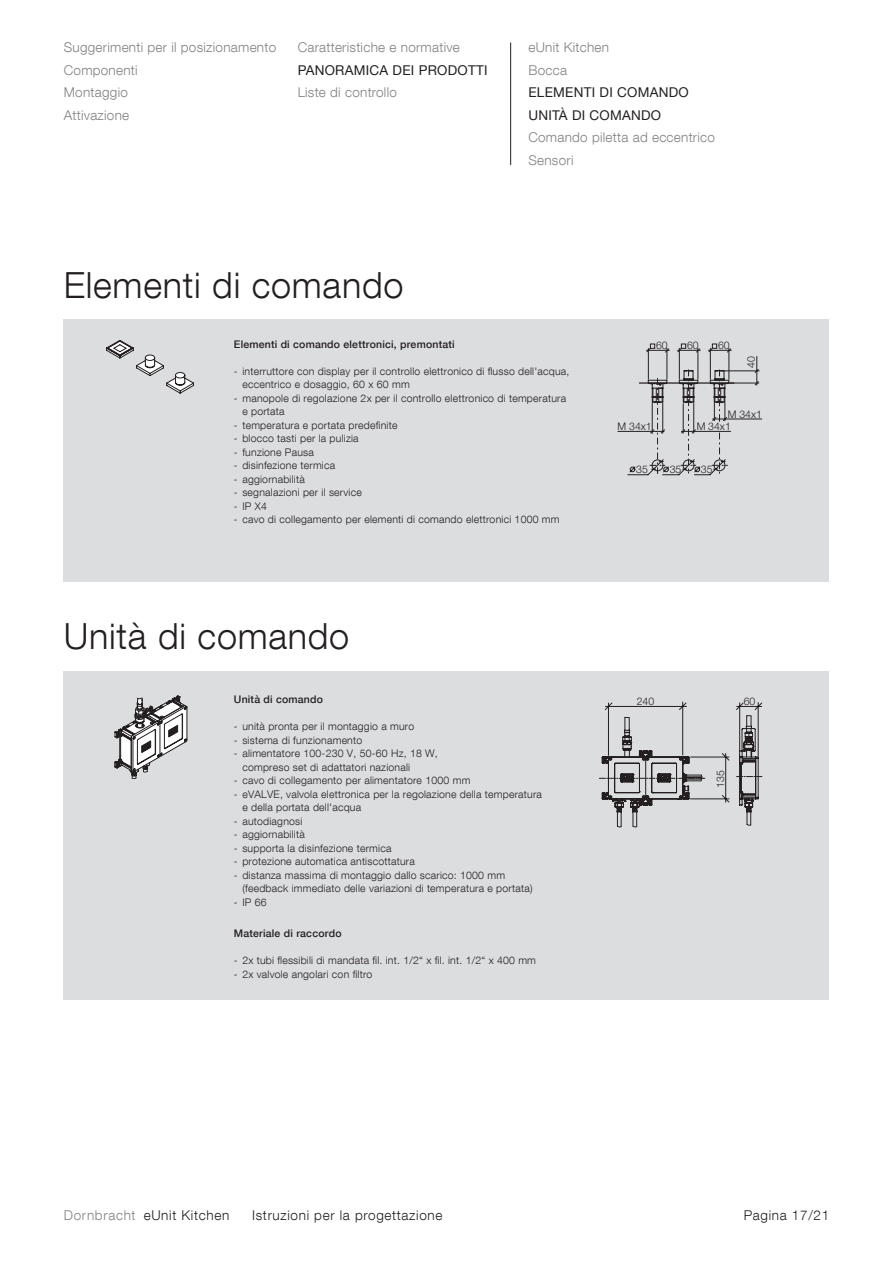
<style>
.page{position:relative;width:893px;height:1263px;background:#fff}
.page>*{position:absolute;margin:0;border:0;box-sizing:border-box;transform-origin:0 0}
.t1{font:300 36px "Helvetica Neue LT Com";letter-spacing:.02em;color:#231f20}
.t2{font:300 13.5px/22.5px "Helvetica Neue LT Com";letter-spacing:.02em;color:#808285}
.t3{font:300 13.5px "Helvetica Neue LT Com";letter-spacing:.05em;color:#231f20}
.t4{font:13.5px "Helvetica Neue LT Com";letter-spacing:.02em;color:#231f20}
.t5{font:13.5px "Helvetica Neue LT Pro";letter-spacing:.02em;color:#231f20}
.t6{font:300 10.5px/13.5px "Helvetica Neue LT Com";letter-spacing:.02em;color:#231f20}
.t7{font:500 10.5px "Helvetica Neue LT Com";letter-spacing:.02em;color:#231f20}
.t8{font:300 10.5px "Helvetica Neue LT";color:#231f20}
.s1{color:#808285}
</style>
<div class="page">
<div style="left:64px;top:319px;width:765px;height:263px;background:#dcdddf"></div>
<div style="left:64px;top:671px;width:765px;height:328px;background:#dcdddf"></div>
<svg style="left:106px;top:340px;width:88px;height:53px"></svg>
<hr style="left:618px;top:431px;width:46px;height:1px;background:#231f20">
<hr style="left:712px;top:419px;width:50px;height:1px;background:#231f20">
<svg style="left:628px;top:344px;width:131px;height:131px"></svg>
<hr style="left:639px;top:382px;width:95px;height:2px;background:#231f20">
<svg style="left:115px;top:696px;width:73px;height:83px"></svg>
<svg style="left:599px;top:702px;width:163px;height:125px"></svg>
<hr style="left:510px;top:43px;width:1px;height:122px;background:#231f20">
<p class="t2" style="left:64px;top:36px;width:214px">Suggerimenti per il posizionamento<br>Componenti<br>Montaggio<br>Attivazione</p>
<p class="t2" style="left:298px;top:36px;width:164px">Caratteristiche e normative</p>
<p class="t4" style="left:298px;top:62px;width:191px">PANORAMICA DEI PRODOTTI</p>
<p class="t2" style="left:298px;top:81px;width:101px">Liste di controllo</p>
<p class="t2" style="left:528px;top:36px;width:82px">eUnit Kitchen<br>Bocca</p>
<p class="t4" style="left:528px;top:84px;width:162px">ELEMENTI DI COMANDO</p>
<p class="t5" style="left:528px;top:107px;width:134px">UNITÀ DI COMANDO</p>
<p class="t2" style="left:528px;top:126px;width:188px">Comando piletta ad eccentrico<br>Sensori</p>
<h1 class="t1" style="left:64px;top:263px;width:341px">Elementi di comando</h1>
<p class="t7" style="left:234px;top:338px;width:222px">Elementi di comando elettronici, premontati</p>
<p class="t6" style="left:242px;top:364px;width:329px;text-indent:-9px">- interruttore con display per il controllo elettronico di flusso dell'acqua, eccentrico e dosaggio, 60 x 60 mm</p>
<p class="t6" style="left:242px;top:391px;width:325px;text-indent:-9px">- manopole di regolazione 2x per il controllo elettronico di temperatura e portata</p>
<p class="t6" style="left:234px;top:418px;width:165px">- temperatura e portata predefinite</p>
<p class="t6" style="left:234px;top:431px;width:126px">- blocco tasti per la pulizia</p>
<p class="t6" style="left:234px;top:445px;width:82px">- funzione Pausa</p>
<p class="t6" style="left:234px;top:458px;width:103px">- disinfezione termica</p>
<p class="t6" style="left:234px;top:472px;width:72px">- aggiornabilità</p>
<p class="t6" style="left:234px;top:485px;width:129px">- segnalazioni per il service</p>
<p class="t6" style="left:234px;top:499px;width:35px">- IP X4</p>
<p class="t6" style="left:234px;top:512px;width:327px">- cavo di collegamento per elementi di comando elettronici 1000 mm</p>
<h1 class="t1" style="left:64px;top:614px;width:287px">Unità di comando</h1>
<p class="t7" style="left:234px;top:693px;width:91px">Unità di comando</p>
<p class="t6" style="left:234px;top:719px;width:182px">- unità pronta per il montaggio a muro</p>
<p class="t6" style="left:234px;top:733px;width:130px">- sistema di funzionamento</p>
<p class="t6" style="left:242px;top:746px;width:197px;text-indent:-9px">- alimentatore 100-230 V, 50-60 Hz, 18 W, compreso set di adattatori nazionali</p>
<p class="t6" style="left:234px;top:773px;width:238px">- cavo di collegamento per alimentatore 1000 mm</p>
<p class="t6" style="left:242px;top:787px;width:301px;text-indent:-9px">- eVALVE, valvola elettronica per la regolazione della temperatura e della portata dell'acqua</p>
<p class="t6" style="left:234px;top:814px;width:70px">- autodiagnosi</p>
<p class="t6" style="left:234px;top:827px;width:72px">- aggiornabilità</p>
<p class="t6" style="left:234px;top:841px;width:159px">- supporta la disinfezione termica</p>
<p class="t6" style="left:234px;top:854px;width:182px">- protezione automatica antiscottatura</p>
<p class="t6" style="left:242px;top:868px;width:292px;text-indent:-9px">- distanza massima di montaggio dallo scarico: 1000 mm (feedback immediato delle variazioni di temperatura e portata)</p>
<p class="t6" style="left:234px;top:895px;width:34px">- IP 66</p>
<p class="t7" style="left:234px;top:927px;width:109px">Materiale di raccordo</p>
<p class="t6" style="left:234px;top:953px;width:304px">- 2x tubi flessibili di mandata fil. int. 1/2“ x fil. int. 1/2“ x 400 mm</p>
<p class="t6" style="left:234px;top:967px;width:140px">- 2x valvole angolari con filtro</p>
<p class="t8" style="left:656px;top:339px;width:13px">60</p>
<p class="t8" style="left:687px;top:339px;width:13px">60</p>
<p class="t8" style="left:718px;top:339px;width:13px">60</p>
<p class="t8" style="left:745px;top:368px;width:13px;rotate:-90deg">40</p>
<p class="t8" style="left:728px;top:407px;width:36px">M 34x1</p>
<p class="t8" style="left:618px;top:419px;width:36px">M 34x1</p>
<p class="t8" style="left:697px;top:420px;width:36px">M 34x1</p>
<p class="t8" style="left:636px;top:463px;width:13px">35</p>
<p class="t8" style="left:670px;top:463px;width:13px">35</p>
<p class="t8" style="left:701px;top:463px;width:13px">35</p>
<p class="t6" style="left:637px;top:694px;width:19px">240</p>
<p class="t6" style="left:744px;top:694px;width:13px">60</p>
<p class="t6" style="left:713px;top:788px;width:19px;rotate:-90deg">135</p>
<p class="t3" style="left:64px;top:1207px;width:167px"><span class="s1">Dornbracht</span> eUnit Kitchen</p>
<p class="t3" style="left:252px;top:1207px;width:192px">Istruzioni per la progettazione</p>
<p class="t3" style="left:744px;top:1207px;width:87px">Pagina 17/21</p>
</div>
